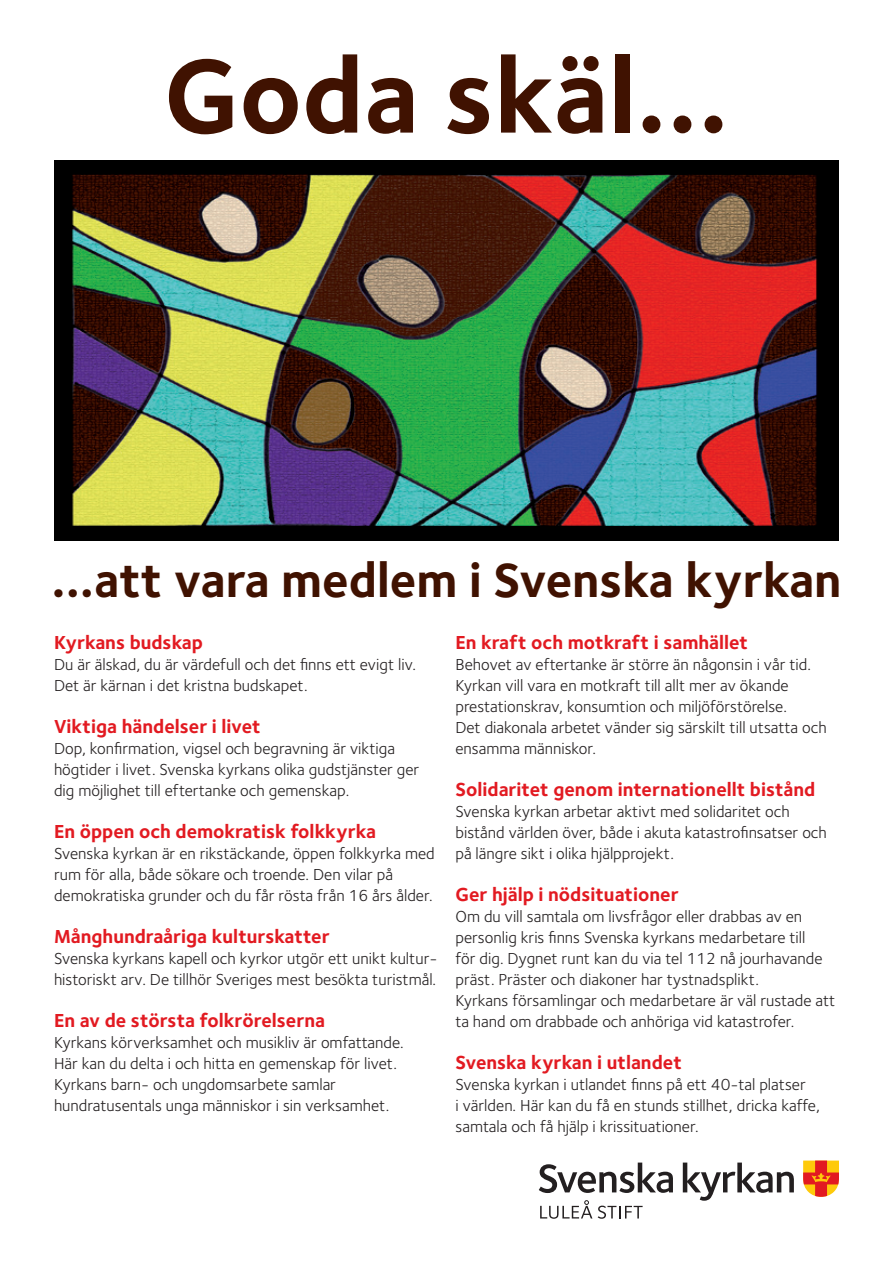
<style>
.page{position:relative;width:893px;height:1263px;background:#fff}
.page>*{position:absolute;margin:0;border:0;box-sizing:border-box;transform-origin:0 0}
.t1{font:700 108px "Foundry Sterling";color:#401201}
.t2{font:700 49.5px "Foundry Sterling";color:#401201}
.t3{font:700 19.5px "Foundry Sterling";color:#e21a21}
.t4{font:16.5px/21px "Foundry Sterling";color:#231f20}
</style>
<div class="page">
<svg style="left:540px;top:1200px;width:52px;height:19px"></svg>
<svg style="left:598px;top:1205px;width:45px;height:14px"></svg>
<svg style="left:539px;top:1162px;width:134px;height:31px"></svg>
<svg style="left:683px;top:1162px;width:111px;height:39px"></svg>
<svg style="left:803px;top:1160px;width:36px;height:37px"></svg>
<img style="left:54px;top:161px;width:785px;height:379px">
<h1 class="t1" style="left:164px;top:32px;width:566px">Goda skäl...</h1>
<h2 class="t2" style="left:52px;top:551px;width:791px">...att vara medlem i Svenska kyrkan</h2>
<p class="t3" style="left:54px;top:631px;width:150px">Kyrkans budskap</p>
<p class="t4" style="left:54px;top:654px;width:363px">Du är älskad, du är värdefull och det finns ett evigt liv.<br>Det är kärnan i det kristna budskapet.</p>
<p class="t3" style="left:54px;top:715px;width:208px">Viktiga händelser i livet</p>
<p class="t4" style="left:54px;top:738px;width:367px">Dop, konfirmation, vigsel och begravning är viktiga högtider i livet. Svenska kyrkans olika gudstjänster ger dig möjlighet till eftertanke och gemenskap.</p>
<p class="t3" style="left:54px;top:820px;width:324px">En öppen och demokratisk folkkyrka</p>
<p class="t4" style="left:54px;top:843px;width:382px">Svenska kyrkan är en rikstäckande, öppen folkkyrka med rum för alla, både sökare och troende. Den vilar på demokratiska grunder och du får rösta från 16 års ålder.</p>
<p class="t3" style="left:54px;top:925px;width:277px">Månghundraåriga kulturskatter</p>
<p class="t4" style="left:54px;top:948px;width:385px">Svenska kyrkans kapell och kyrkor utgör ett unikt kultur&shy;historiskt arv. De tillhör Sveriges mest besökta turistmål.</p>
<p class="t3" style="left:54px;top:1009px;width:273px">En av de största folkrörelserna</p>
<p class="t4" style="left:54px;top:1032px;width:351px">Kyrkans körverksamhet och musikliv är omfattande.<br>Här kan du delta i och hitta en gemenskap för livet.<br>Kyrkans barn- och ungdomsarbete samlar hundratusentals unga människor i sin verksamhet.</p>
<p class="t3" style="left:455px;top:631px;width:294px">En kraft och motkraft i samhället</p>
<p class="t4" style="left:455px;top:654px;width:373px">Behovet av eftertanke är större än någonsin i vår tid.<br>Kyrkan vill vara en motkraft till allt mer av ökande prestationskrav, konsumtion och miljöförstörelse.<br>Det diakonala arbetet vänder sig särskilt till utsatta och ensamma människor.</p>
<p class="t3" style="left:455px;top:778px;width:361px">Solidaritet genom internationellt bistånd</p>
<p class="t4" style="left:455px;top:801px;width:373px">Svenska kyrkan arbetar aktivt med solidaritet och bistånd världen över, både i akuta katastrofinsatser och på längre sikt i olika hjälpprojekt.</p>
<p class="t3" style="left:455px;top:883px;width:225px">Ger hjälp i nödsituationer</p>
<p class="t4" style="left:455px;top:906px;width:381px">Om du vill samtala om livsfrågor eller drabbas av en personlig kris finns Svenska kyrkans medarbetare till<br>för dig. Dygnet runt kan du via tel 112 nå jourhavande präst. Präster och diakoner har tystnadsplikt.<br>Kyrkans församlingar och medarbetare är väl rustade att ta hand om drabbade och anhöriga vid katastrofer.</p>
<p class="t3" style="left:455px;top:1051px;width:228px">Svenska kyrkan i utlandet</p>
<p class="t4" style="left:455px;top:1074px;width:366px">Svenska kyrkan i utlandet finns på ett 40-tal platser<br>i världen. Här kan du få en stunds stillhet, dricka kaffe, samtala och få hjälp i krissituationer.</p>
</div>
